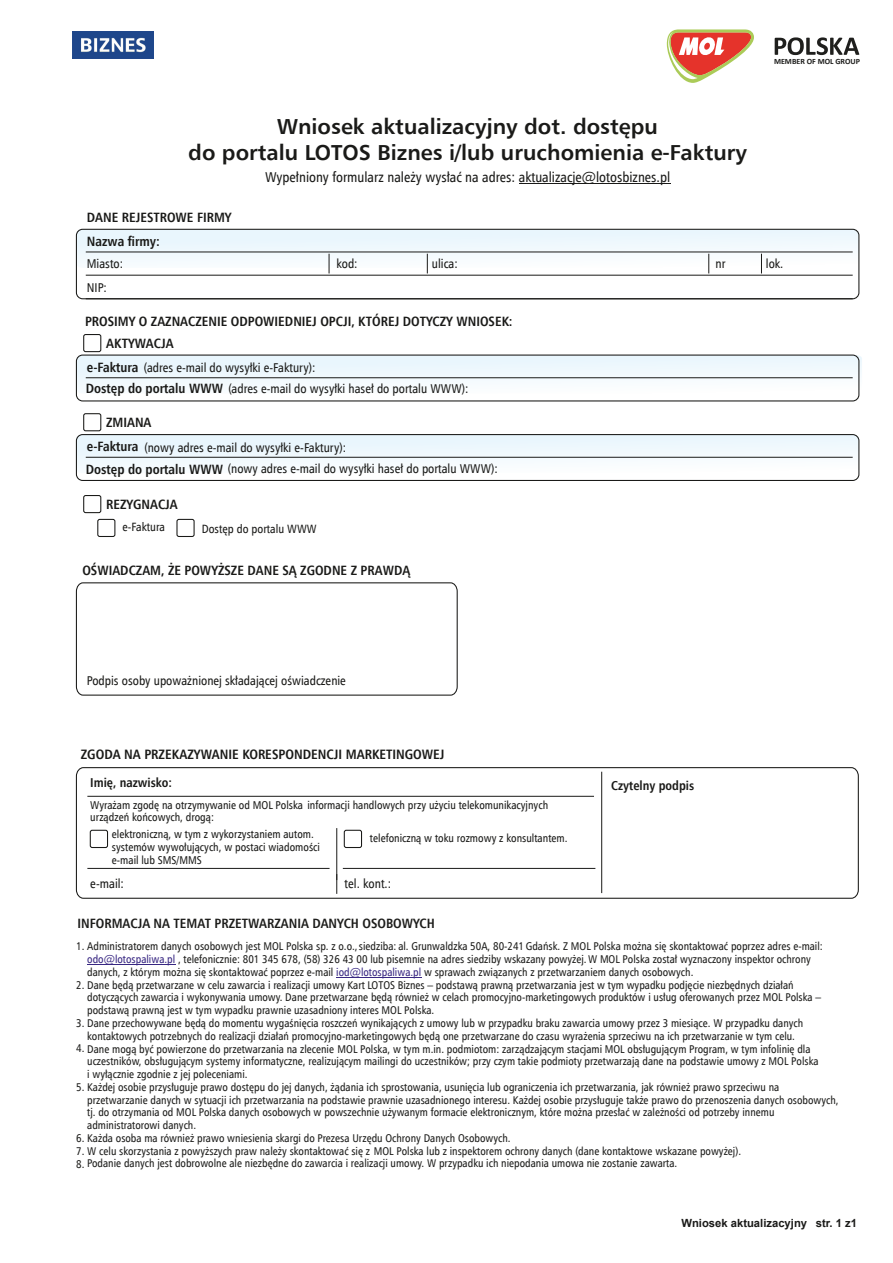
<style>
.page{position:relative;width:893px;height:1263px;background:#fff}
.page>*{position:absolute;margin:0;border:0;box-sizing:border-box;transform-origin:0 0}
.t1{font:700 21.75px/25.2px "Humnst 777 EU";color:#1a1a18;text-align:center}
.t2{font:14.25px "Humnst 777 Cn EU";color:#1a1a18}
.t3{font:700 13.65px "Humnst 777 Cn EU";color:#1a1a18}
.t4{font:700 13.5px/24.3px "Humnst 777 Cn EU";color:#1a1a18}
.t5{font:700 13.5px "Humnst 777 Cn EU";color:#1d1d1b}
.t6{font:700 12.9px "Humnst 777 Cn EU";color:#1a1a18}
.t7{font:12.9px "Humnst 777 Cn EU";color:#1a1a18}
.t8{font:12.75px "Humnst 777 Cn EU";color:#1a1a18}
.t9{font:12px "Humnst 777 Cn EU";color:#1a1a18}
.t10{font:11.4px/12.9px "Humnst 777 Cn EU";color:#1a1a18}
.t11{font:11.25px/12.8px "Humnst 777 Cn EU";color:#1d1d1b}
.t12{font:700 11.25px "Arial";color:#1a1a18}
.t13{font:700 8.1px "Calibri";color:#1d1d1b}
.s1{font-weight:700;font-size:13.5px}
.s2{color:#382782}
</style>
<div class="page">
<hr style="left:86px;top:298px;width:767px;height:1px;background:#1a1a18">
<svg style="left:76px;top:229px;width:783px;height:44px"></svg>
<hr style="left:86px;top:275px;width:767px;height:1px;background:#1a1a18">
<hr style="left:86px;top:252px;width:767px;height:1px;background:#1a1a18">
<svg style="left:75px;top:582px;width:383px;height:114px"></svg>
<hr style="left:519px;top:184px;width:151px;height:1px;background:#1a1a18">
<svg style="left:75px;top:767px;width:784px;height:132px"></svg>
<hr style="left:87px;top:796px;width:507px;height:1px;background:#1a1a18">
<hr style="left:601px;top:772px;width:1px;height:121px;background:#1a1a18">
<svg style="left:336px;top:880px;width:1px;height:14px"></svg>
<hr style="left:87px;top:868px;width:243px;height:1px;background:#1a1a18">
<hr style="left:336px;top:828px;width:1px;height:52px;background:#1a1a18">
<hr style="left:343px;top:868px;width:252px;height:1px;background:#1a1a18">
<svg style="left:77px;top:355px;width:785px;height:39px"></svg>
<div style="left:76px;top:355px;width:783px;height:46px;border:1px solid #1a1a18;border-radius:6px"></div>
<hr style="left:86px;top:377px;width:767px;height:1px;background:#1a1a18">
<div style="left:97px;top:519px;width:18px;height:18px;border:1px solid #1a1a18;border-radius:2px"></div>
<div style="left:176px;top:519px;width:19px;height:18px;border:1px solid #1a1a18;border-radius:2px"></div>
<svg style="left:76px;top:435px;width:783px;height:33px"></svg>
<div style="left:76px;top:434px;width:783px;height:47px;border:1px solid #1a1a18;border-radius:6px"></div>
<hr style="left:86px;top:457px;width:767px;height:1px;background:#1a1a18">
<div style="left:83px;top:495px;width:18px;height:18px;border:1px solid #1a1a18;border-radius:2px"></div>
<div style="left:83px;top:413px;width:18px;height:18px;border:1px solid #1a1a18;border-radius:2px"></div>
<div style="left:83px;top:334px;width:18px;height:18px;border:1px solid #1a1a18;border-radius:2px"></div>
<img style="left:72px;top:32px;width:82px;height:26px">
<svg style="left:667px;top:29px;width:87px;height:54px"></svg>
<svg style="left:775px;top:37px;width:84px;height:18px"></svg>
<hr style="left:87px;top:964px;width:88px;height:1px;background:#382782">
<hr style="left:336px;top:977px;width:85px;height:1px;background:#382782">
<h1 class="t1" style="left:188px;top:114px;width:560px">Wniosek aktualizacyjny dot. dostępu<br>do portalu LOTOS Biznes i/lub uruchomienia e-Faktury</h1>
<p class="t2" style="left:265px;top:169px;width:407px">Wypełniony formularz należy wysłać na adres: aktualizacje@lotosbiznes.pl</p>
<p class="t13" style="left:774px;top:56px;width:87px">MEMBER OF MOL GROUP</p>
<p class="t4" style="left:87px;top:205px;width:146px">DANE REJESTROWE FIRMY<br>Nazwa firmy:</p>
<p class="t8" style="left:87px;top:255px;width:38px">Miasto:</p>
<p class="t8" style="left:336px;top:255px;width:23px">kod:</p>
<p class="t8" style="left:432px;top:255px;width:27px">ulica:</p>
<p class="t8" style="left:716px;top:256px;width:11px">nr</p>
<p class="t8" style="left:766px;top:255px;width:19px">lok.</p>
<p class="t8" style="left:87px;top:279px;width:21px">NIP:</p>
<p class="t4" style="left:85px;top:309px;width:429px">PROSIMY O ZAZNACZENIE ODPOWIEDNIEJ OPCJI, KTÓREJ DOTYCZY WNIOSEK:</p>
<p class="t4" style="left:106px;top:331px;width:69px">AKTYWACJA</p>
<p class="t8" style="left:87px;top:360px;width:230px"><span class="s1">e-Faktura</span> (adres e-mail do wysyłki e-Faktury):</p>
<p class="t8" style="left:86px;top:380px;width:384px"><span class="s1">Dostęp do portalu WWW</span> (adres e-mail do wysyłki haseł do portalu WWW):</p>
<p class="t4" style="left:106px;top:410px;width:47px">ZMIANA</p>
<p class="t8" style="left:86px;top:461px;width:414px"><span class="s1">Dostęp do portalu WWW</span> (nowy adres e-mail do wysyłki haseł do portalu WWW):</p>
<p class="t8" style="left:87px;top:439px;width:261px"><span class="s1">e-Faktura</span> (nowy adres e-mail do wysyłki e-Faktury):</p>
<p class="t4" style="left:106px;top:492px;width:73px">REZYGNACJA</p>
<p class="t9" style="left:123px;top:520px;width:44px">e-Faktura</p>
<p class="t9" style="left:202px;top:521px;width:117px">Dostęp do portalu WWW</p>
<p class="t4" style="left:82px;top:558px;width:330px">OŚWIADCZAM, ŻE POWYŻSZE DANE SĄ ZGODNE Z PRAWDĄ</p>
<p class="t8" style="left:87px;top:673px;width:261px">Podpis osoby upoważnionej składającej oświadczenie</p>
<p class="t3" style="left:81px;top:746px;width:365px">ZGODA NA PRZEKAZYWANIE KORESPONDENCJI MARKETINGOWEJ</p>
<p class="t6" style="left:90px;top:774px;width:83px">Imię, nazwisko:</p>
<p class="t6" style="left:611px;top:777px;width:85px">Czytelny podpis</p>
<p class="t10" style="left:90px;top:799px;width:459px;line-height:12.1px">Wyrażam zgodę na otrzymywanie od MOL Polska informacji handlowych przy użyciu telekomunikacyjnych urządzeń końcowych, drogą:</p>
<p class="t10" style="left:112px;top:827px;width:210px">elektroniczną, w tym z wykorzystaniem autom. systemów wywołujących, w postaci wiadomości e-mail lub SMS/MMS</p>
<p class="t7" style="left:90px;top:875px;width:35px">e-mail:</p>
<p class="t7" style="left:345px;top:875px;width:48px">tel. kont.:</p>
<p class="t10" style="left:370px;top:831px;width:199px">telefoniczną w toku rozmowy z konsultantem.</p>
<p class="t5" style="left:78px;top:915px;width:359px">INFORMACJA NA TEMAT PRZETWARZANIA DANYCH OSOBOWYCH</p>
<p class="t11" style="left:87px;top:940px;width:737px;text-indent:-11px">1. Administratorem danych osobowych jest MOL Polska sp. z o.o.,siedziba: al. Grunwaldzka 50A, 80-241Gdańsk. Z MOL Polska można się skontaktować poprzez adres e-mail: <span class="s2">odo@lotospaliwa.pl</span> , telefonicznie: 801 345 678, (58) 326 43 00 lub pisemnie na adres siedziby wskazany powyżej.W MOL Polska został wyznaczony inspektor ochrony danych, z którym można się skontaktować poprzez e-mail <span class="s2">iod@lotospaliwa.pl</span> w sprawach związanych z przetwarzaniem danych osobowych.</p>
<p class="t11" style="left:87px;top:978px;width:735px;text-indent:-11px">2. Dane będą przetwarzane w celu zawarcia i realizacji umowy Kart LOTOS Biznes – podstawą prawną przetwarzania jest w tym wypadku podjęcie niezbędnych działań dotyczących zawarcia i wykonywania umowy. Dane przetwarzane będą również w celach promocyjno-marketingowych produktów i usług oferowanych przez MOL Polska – podstawą prawną jest w tym wypadku prawnie uzasadniony interes MOL Polska.</p>
<p class="t11" style="left:76px;top:1017px;width:729px;text-align:center">3. Dane przechowywane będą do momentu wygaśnięcia roszczeń wynikających z umowy lub w przypadku braku zawarcia umowy przez 3 miesiące. W przypadku danych kontaktowych potrzebnych do realizacji działań promocyjno-marketingowych będą one przetwarzane do czasu wyrażenia sprzeciwu na ich przetwarzanie w tym celu.</p>
<p class="t11" style="left:87px;top:1042px;width:733px;text-indent:-11px">4. Dane mogą być powierzone do przetwarzania na zlecenie MOL Polska, w tym m.in. podmiotom: zarządzającym stacjami MOL obsługującym Program, w tym infolinię dla uczestników, obsługującym systemy informatyczne, realizującym mailingi do uczestników; przy czym takie podmioty przetwarzają dane na podstawie umowy z MOL Polska i wyłącznie zgodnie z jej poleceniami.</p>
<p class="t11" style="left:87px;top:1080px;width:753px;text-indent:-11px">5. Każdej osobie przysługuje prawo dostępu do jej danych, żądania ich sprostowania, usunięcia lub ograniczenia ich przetwarzania, jak również prawo sprzeciwu na przetwarzanie danych w sytuacji ich przetwarzania na podstawie prawnie uzasadnionego interesu. Każdej osobie przysługuje także prawo do przenoszenia danych osobowych, tj. do otrzymania od MOL Polska danych osobowych w powszechnie używanym formacie elektronicznym, które można przesłać w zależności od potrzeby innemu administratorowi danych.</p>
<p class="t11" style="left:76px;top:1131px;width:436px">6. Każda osoba ma również prawo wniesienia skargi do Prezesa Urzędu Ochrony Danych Osobowych.</p>
<p class="t11" style="left:76px;top:1144px;width:666px">7. W celu skorzystania z powyższych praw należy skontaktować się z MOL Polska lub z inspektorem ochrony danych (dane kontaktowe wskazane powyżej).</p>
<p class="t11" style="left:76px;top:1157px;width:602px">8. Podanie danych jest dobrowolne ale niezbędne do zawarcia i realizacji umowy. W przypadku ich niepodania umowa nie zostanie zawarta.</p>
<p class="t12" style="left:681px;top:1215px;width:177px">Wniosek aktualizacyjny str. 1 z1</p>
</div>
